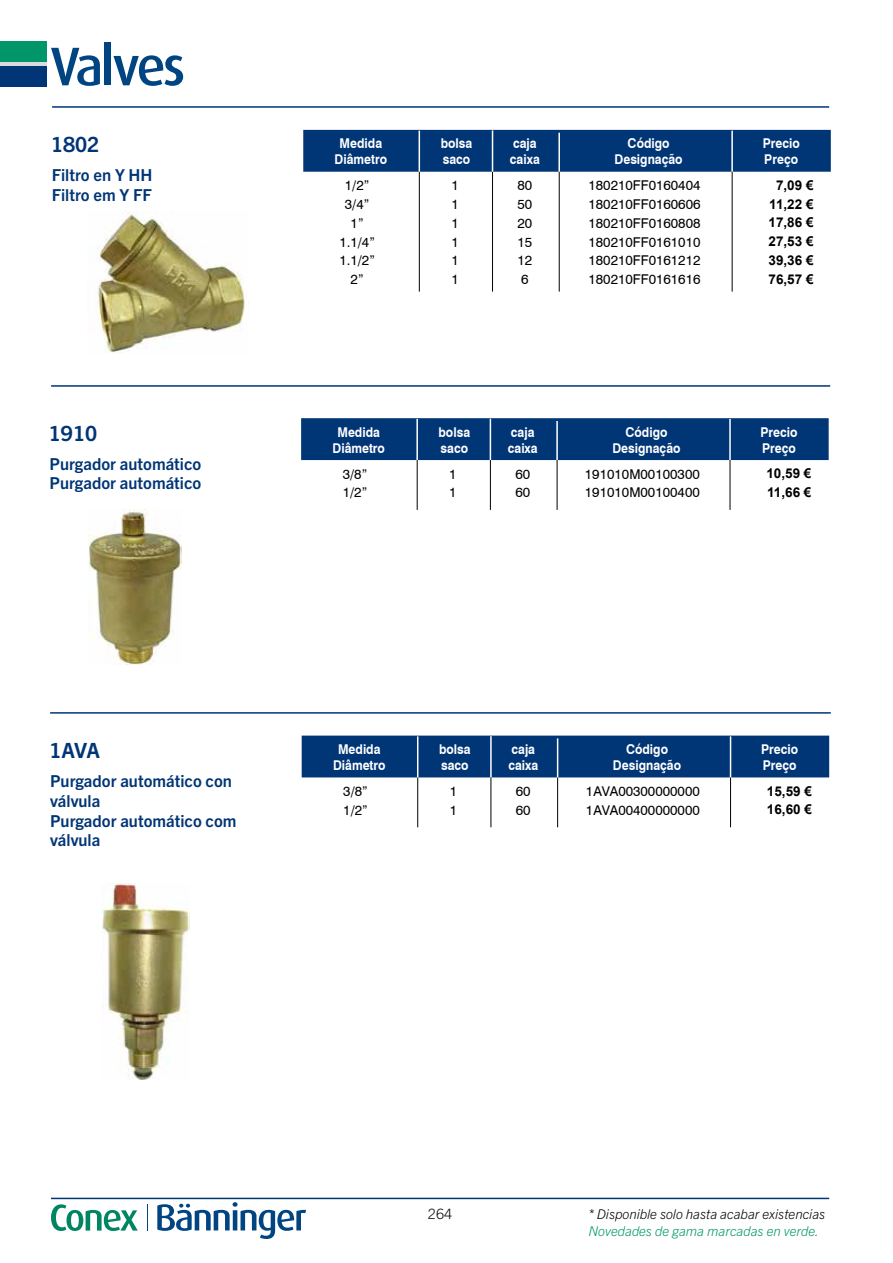
<style>
.page{position:relative;width:893px;height:1263px;background:#fff}
.page>*{position:absolute;margin:0;border:0;box-sizing:border-box;transform-origin:0 0}
.t1{font:700 21px "Trade Gothic Next LT Pro";color:#003576}
.t2{font:700 16.5px/19.8px "Trade Gothic Next LT Pro";color:#003576}
.t3{font:300 14.25px "Trade Gothic Next LT Pro";color:#000}
.t4{font:13.5px/18.8px "Swiss 721 BT";color:#000}
.t5{font:700 13.5px/16.2px "Swiss 721 BT";color:#fff;scale:.9 1}
.t6{font:700 13.5px/18.8px "Arial";color:#000}
.t7{font:italic 300 13.5px "Trade Gothic Next LT Pro";color:#000}
.t8{font:italic 300 13.5px "Trade Gothic Next LT Pro";color:#00966b}
</style>
<div class="page">
<div style="left:0;top:61px;width:47px;height:8px;background:#d9dadb"></div>
<div style="left:0;top:41px;width:47px;height:21px;background:#00966a"></div>
<div style="left:0;top:66px;width:47px;height:21px;background:#003576"></div>
<hr style="left:52px;top:106px;width:777px;height:2px;background:#003576">
<hr style="left:51px;top:1198px;width:778px;height:1px;background:#003576">
<svg style="left:51px;top:48px;width:49px;height:38px"></svg>
<div style="left:105px;top:43px;width:6px;height:42px;background:#004481"></div>
<svg style="left:113px;top:55px;width:70px;height:31px"></svg>
<svg style="left:157px;top:1202px;width:149px;height:37px"></svg>
<svg style="left:51px;top:1204px;width:87px;height:27px"></svg>
<svg style="left:147px;top:1204px;width:1px;height:27px"></svg>
<hr style="left:417px;top:419px;width:1px;height:91px;background:#000">
<hr style="left:490px;top:419px;width:1px;height:91px;background:#000">
<hr style="left:557px;top:420px;width:1px;height:90px;background:#000">
<hr style="left:730px;top:420px;width:1px;height:90px;background:#000">
<div style="left:301px;top:418px;width:528px;height:42px;background:#003576;border:2px solid #003576"></div>
<hr style="left:416px;top:419px;width:2px;height:41px;background:#fff">
<hr style="left:490px;top:419px;width:1px;height:41px;background:#fff">
<hr style="left:556px;top:421px;width:2px;height:39px;background:#fff">
<hr style="left:729px;top:419px;width:2px;height:41px;background:#fff">
<hr style="left:417px;top:736px;width:1px;height:91px;background:#000">
<hr style="left:491px;top:736px;width:1px;height:91px;background:#000">
<hr style="left:557px;top:737px;width:1px;height:90px;background:#000">
<hr style="left:730px;top:737px;width:1px;height:90px;background:#000">
<div style="left:302px;top:736px;width:527px;height:41px;background:#003576"></div>
<hr style="left:417px;top:736px;width:1px;height:41px;background:#fff">
<hr style="left:490px;top:736px;width:2px;height:41px;background:#fff">
<hr style="left:557px;top:738px;width:1px;height:39px;background:#fff">
<hr style="left:730px;top:736px;width:1px;height:41px;background:#fff">
<hr style="left:50px;top:712px;width:781px;height:2px;background:#003576">
<img style="left:88px;top:510px;width:93px;height:154px">
<img style="left:101px;top:883px;width:89px;height:196px">
<hr style="left:419px;top:131px;width:1px;height:161px;background:#000">
<hr style="left:492px;top:131px;width:1px;height:161px;background:#000">
<hr style="left:559px;top:132px;width:1px;height:160px;background:#000">
<hr style="left:732px;top:132px;width:1px;height:160px;background:#000">
<div style="left:303px;top:130px;width:528px;height:42px;background:#003576;border:2px solid #003576"></div>
<hr style="left:419px;top:131px;width:1px;height:41px;background:#fff">
<hr style="left:492px;top:130px;width:1px;height:42px;background:#fff">
<hr style="left:558px;top:133px;width:2px;height:39px;background:#fff">
<hr style="left:731px;top:131px;width:2px;height:41px;background:#fff">
<hr style="left:51px;top:385px;width:779px;height:2px;background:#003576">
<img style="left:97px;top:211px;width:149px;height:143px">
<h1 class="t1" style="left:51px;top:130px;width:50px">1802</h1>
<p class="t5" style="left:615px;top:135px;width:77px;text-align:center">Código<br>Designação</p>
<p class="t5" style="left:335px;top:135px;width:60px;text-align:center">Medida<br>Diâmetro</p>
<p class="t5" style="left:441px;top:135px;width:37px">bolsa saco</p>
<p class="t5" style="left:763px;top:135px;width:43px">Precio<br>Preço</p>
<p class="t5" style="left:510px;top:135px;width:35px">caja caixa</p>
<p class="t2" style="left:52px;top:164px;width:102px">Filtro en Y HH<br>Filtro em Y FF</p>
<p class="t4" style="left:588px;top:176px;width:114px;text-align:justify">180210FF0160404<br>180210FF0160606<br>180210FF0160808<br>180210FF0161010<br>180210FF0161212<br>180210FF0161616</p>
<p class="t6" style="left:768px;top:176px;width:47px;text-align:center">7,09 €<br>11,22 €<br>17,86 €<br>27,53 €<br>39,36 €<br>76,57 €</p>
<p class="t4" style="left:339px;top:176px;width:37px;text-align:center">1/2”<br>3/4”<br>1”<br>1.1/4”<br>1.1/2”<br>2”</p>
<p class="t4" style="left:451px;top:176px;width:9px;text-align:justify">1<br>1<br>1<br>1<br>1<br>1</p>
<p class="t4" style="left:517px;top:176px;width:16px;text-align:justify">80<br>50<br>20<br>15<br>12<br>6</p>
<h1 class="t1" style="left:49px;top:419px;width:50px">1910</h1>
<p class="t5" style="left:612px;top:424px;width:77px;text-align:center">Código<br>Designação</p>
<p class="t5" style="left:333px;top:424px;width:60px;text-align:center">Medida<br>Diâmetro</p>
<p class="t5" style="left:439px;top:424px;width:37px">bolsa saco</p>
<p class="t5" style="left:760px;top:424px;width:43px">Precio<br>Preço</p>
<p class="t5" style="left:508px;top:424px;width:35px">caja caixa</p>
<p class="t2" style="left:50px;top:452px;width:153px">Purgador automático<br>Purgador automático</p>
<p class="t4" style="left:585px;top:464px;width:116px">191010M00100300<br>191010M00100400</p>
<p class="t6" style="left:766px;top:464px;width:47px">10,59 €<br>11,66 €</p>
<p class="t4" style="left:343px;top:464px;width:26px">3/8”<br>1/2”</p>
<p class="t4" style="left:449px;top:464px;width:9px">1<br>1</p>
<p class="t4" style="left:515px;top:464px;width:16px">60<br>60</p>
<h1 class="t1" style="left:49px;top:736px;width:52px">1AVA</h1>
<p class="t5" style="left:613px;top:741px;width:77px;text-align:center">Código<br>Designação</p>
<p class="t5" style="left:333px;top:741px;width:60px;text-align:center">Medida<br>Diâmetro</p>
<p class="t5" style="left:439px;top:741px;width:37px">bolsa saco</p>
<p class="t5" style="left:761px;top:741px;width:43px">Precio<br>Preço</p>
<p class="t5" style="left:508px;top:741px;width:35px">caja caixa</p>
<p class="t2" style="left:50px;top:770px;width:188px">Purgador automático con válvula<br>Purgador automático com válvula</p>
<p class="t4" style="left:586px;top:782px;width:115px">1AVA00300000000<br>1AVA00400000000</p>
<p class="t6" style="left:767px;top:782px;width:47px">15,59 €<br>16,60 €</p>
<p class="t4" style="left:343px;top:782px;width:26px">3/8”<br>1/2”</p>
<p class="t4" style="left:450px;top:782px;width:9px">1<br>1</p>
<p class="t4" style="left:516px;top:782px;width:16px">60<br>60</p>
<p class="t3" style="left:428px;top:1204px;width:26px">264</p>
<p class="t7" style="left:588px;top:1205px;width:238px">* Disponible solo hasta acabar existencias</p>
<p class="t8" style="left:588px;top:1221px;width:232px">Novedades de gama marcadas en verde.</p>
</div>
